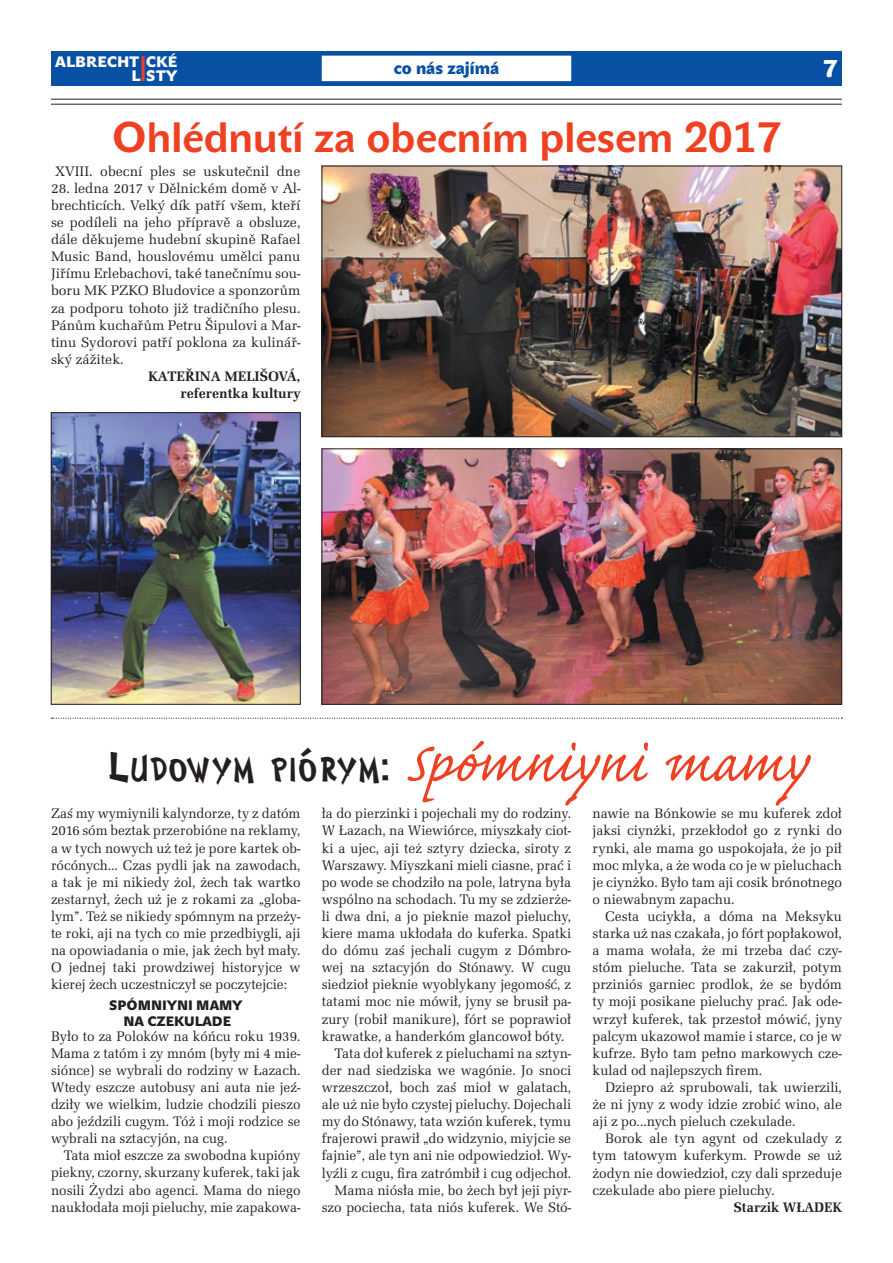
<style>
.page{position:relative;width:893px;height:1263px;background:#fff}
.page>*{position:absolute;margin:0;border:0;box-sizing:border-box;transform-origin:0 0}
.t1{font:700 42px "John Sans Text Pro";color:#ef4022}
.t2{font:36px "Cosmic Two";color:#231f20}
.t3{font:35.25px "John Sans Black Pro";color:#ef4022;scale:.43 1}
.t4{font:24px "John Sans Black Pro";color:#fff}
.t5{font:17.25px "John Sans Black Pro";color:#0850a3}
.t6{font:15px/14.1px "John Sans Black Pro";color:#fff;text-align:right}
.t7{font:14.25px/17.1px "URW Latino TCE";color:#231f20;text-align:justify}
.t8{font:700 14.25px/17.1px "URW Latino TCE";color:#231f20;text-align:right}
.t9{font:13.5px/16.2px "John Sans Black Pro";color:#231f20;text-align:center}
.s1{font-family:"Caflisch Script Pro";font-size:72px;color:#ef4022}
</style>
<div class="page">
<svg style="left:52px;top:718px;width:790px;height:1px"></svg>
<img style="left:324px;top:168px;width:516px;height:267px">
<div style="left:322px;top:166px;width:520px;height:271px;border:1px solid #231f20"></div>
<img style="left:53px;top:414px;width:245px;height:288px">
<div style="left:51px;top:412px;width:249px;height:292px;border:1px solid #231f20"></div>
<img style="left:324px;top:451px;width:516px;height:251px">
<div style="left:322px;top:449px;width:520px;height:255px;border:1px solid #231f20"></div>
<div style="left:51px;top:51px;width:791px;height:34px;background:#0850a3"></div>
<hr style="left:51px;top:99px;width:791px;height:1px;background:#231f20">
<hr style="left:51px;top:104px;width:791px;height:1px;background:#231f20">
<div style="left:322px;top:56px;width:249px;height:25px;background:#fff"></div>
<p class="t6" style="left:55px;top:55px;width:124px">ALBRECHT CKÉ<br>L S T Y</p>
<h3 class="t3" style="left:141px;top:48px;width:14px">I</h3>
<p class="t5" style="left:394px;top:58px;width:107px">co nás zajímá</p>
<h3 class="t4" style="left:823px;top:54px;width:16px">7</h3>
<h1 class="t1" style="left:112px;top:113px;width:671px">Ohlédnutí za obecním plesem 2017</h1>
<p class="t7" style="left:55px;top:162px;width:247px">XVIII. obecní ples se uskutečnil dne</p>
<p class="t7" style="left:51px;top:180px;width:251px">28. ledna 2017 v Dělnickém domě v Al&shy;brechticích. Velký dík patří všem, kteří se podíleli na jeho přípravě a obsluze, dále děkujeme hudební skupině Rafael Music Band, houslovému umělci panu Jiřímu Erlebachovi, také tanečnímu sou&shy;boru MK PZKO Bludovice a sponzorům za podporu tohoto již tradičního plesu.<br>Pánům kuchařům Petru Šipulovi a Mar&shy;tinu Sydorovi patří poklona za kulinář&shy;ský zážitek.</p>
<p class="t8" style="left:148px;top:368px;width:154px">KATEŘINA MELIŠOVÁ, referentka kultury</p>
<h2 class="t2" style="left:108px;top:740px;width:701px">Ludowym piórym: <span class="s1">Spómniyni mamy</span></h2>
<p class="t7" style="left:51px;top:805px;width:251px">Zaś my wymiynili kalyndorze, ty z datóm 2016 sóm beztak przerobióne na reklamy, a w tych nowych uż też je pore kartek ob&shy;rócónych... Czas pydli jak na zawodach, a tak je mi nikiedy żol, żech tak wartko zestarnył, żech uż je z rokami za „globa&shy;lym”. Też se nikiedy spómnym na przeży&shy;te roki, aji na tych co mie przedbiygli, aji na opowiadania o mie, jak żech był mały.<br>O jednej taki prowdziwej historyjce w kierej żech uczestniczył se poczytejcie:</p>
<p class="t9" style="left:109px;top:997px;width:135px">SPÓMNIYNI MAMY<br>NA CZEKULADE</p>
<p class="t7" style="left:51px;top:1027px;width:251px">Było to za Poloków na kóńcu roku 1939.<br>Mama z tatóm i zy mnóm (były mi 4 mie&shy;siónce) se wybrali do rodziny w Łazach.<br>Wtedy eszcze autobusy ani auta nie jeź&shy;dziły we wielkim, ludzie chodzili pieszo abo jeździli cugym. Tóż i moji rodzice se wybrali na sztacyjón, na cug.</p>
<p class="t7" style="left:51px;top:1147px;width:251px;text-indent:13px">Tata mioł eszcze za swobodna kupióny piekny, czorny, skurzany kuferek, taki jak nosili Żydzi abo agenci. Mama do niego naukłodała moji pieluchy, mie zapakowa-</p>
<p class="t7" style="left:322px;top:805px;width:251px">ła do pierzinki i pojechali my do rodziny.</p>
<p class="t7" style="left:322px;top:822px;width:251px">W Łazach, na Wiewiórce, miyszkały ciot-</p>
<p class="t7" style="left:322px;top:839px;width:251px">ki a ujec, aji też sztyry dziecka, siroty z</p>
<p class="t7" style="left:322px;top:856px;width:251px">Warszawy. Miyszkani mieli ciasne, prać i</p>
<p class="t7" style="left:322px;top:873px;width:251px">po wode se chodziło na pole, latryna była</p>
<p class="t7" style="left:322px;top:891px;width:251px">wspólno na schodach. Tu my se zdzierże-</p>
<p class="t7" style="left:322px;top:908px;width:251px">li dwa dni, a jo pieknie mazoł pieluchy,</p>
<p class="t7" style="left:322px;top:925px;width:251px">kiere mama ukłodała do kuferka. Spatki</p>
<p class="t7" style="left:322px;top:942px;width:251px">do dómu zaś jechali cugym z Dómbro-</p>
<p class="t7" style="left:322px;top:959px;width:251px">wej na sztacyjón do Stónawy. W cugu</p>
<p class="t7" style="left:322px;top:976px;width:251px">siedzioł pieknie wyoblykany jegomość, z</p>
<p class="t7" style="left:322px;top:993px;width:251px">tatami moc nie mówił, jyny se brusił pa-</p>
<p class="t7" style="left:322px;top:1010px;width:251px">zury (robił manikure), fórt se poprawioł</p>
<p class="t7" style="left:322px;top:1027px;width:244px">krawatke, a handerkóm glancowoł bóty.</p>
<p class="t7" style="left:334px;top:1044px;width:238px">Tata doł kuferek z pieluchami na sztyn-</p>
<p class="t7" style="left:322px;top:1062px;width:251px">der nad siedziska we wagónie. Jo snoci</p>
<p class="t7" style="left:322px;top:1079px;width:251px">wrzeszczoł, boch zaś mioł w galatach,</p>
<p class="t7" style="left:322px;top:1096px;width:251px">ale uż nie było czystej pieluchy. Dojechali</p>
<p class="t7" style="left:322px;top:1113px;width:251px">my do Stónawy, tata wzión kuferek, tymu</p>
<p class="t7" style="left:322px;top:1130px;width:251px">frajerowi prawił „do widzynio, miyjcie se</p>
<p class="t7" style="left:322px;top:1147px;width:251px">fajnie”, ale tyn ani nie odpowiedzioł. Wy-</p>
<p class="t7" style="left:322px;top:1164px;width:251px">lyźli z cugu, fira zatrómbił i cug odjechoł.</p>
<p class="t7" style="left:334px;top:1181px;width:238px">Mama niósła mie, bo żech był jeji piyr-</p>
<p class="t7" style="left:322px;top:1198px;width:251px">szo pociecha, tata niós kuferek. We Stó-</p>
<p class="t7" style="left:592px;top:805px;width:251px">nawie na Bónkowie se mu kuferek zdoł jaksi ciynżki, przekłodoł go z rynki do rynki, ale mama go uspokojała, że jo pił moc mlyka, a że woda co je w pieluchach je ciynżko. Było tam aji cosik brónotnego o niewabnym zapachu.</p>
<p class="t7" style="left:592px;top:908px;width:251px;text-indent:13px">Cesta uciykła, a dóma na Meksyku starka uż nas czakała, jo fórt popłakowoł, a mama wołała, że mi trzeba dać czy&shy;stóm pieluche. Tata se zakurził, potym prziniós garniec prodlok, że se bydóm ty moji posikane pieluchy prać. Jak ode&shy;wrzył kuferek, tak przestoł mówić, jyny palcym ukazowoł mamie i starce, co je w kufrze. Było tam pełno markowych cze&shy;kulad od najlepszych firem.</p>
<p class="t7" style="left:592px;top:1079px;width:251px;text-indent:13px">Dziepro aż sprubowali, tak uwierzili, że ni jyny z wody idzie zrobić wino, ale aji z po...nych pieluch czekulade.</p>
<p class="t7" style="left:592px;top:1130px;width:251px;text-indent:13px">Borok ale tyn agynt od czekulady z tym tatowym kuferkym. Prowde se uż żodyn nie dowiedzioł, czy dali sprzeduje czekulade abo piere pieluchy.</p>
<p class="t8" style="left:734px;top:1198px;width:109px">Starzik WŁADEK</p>
</div>
